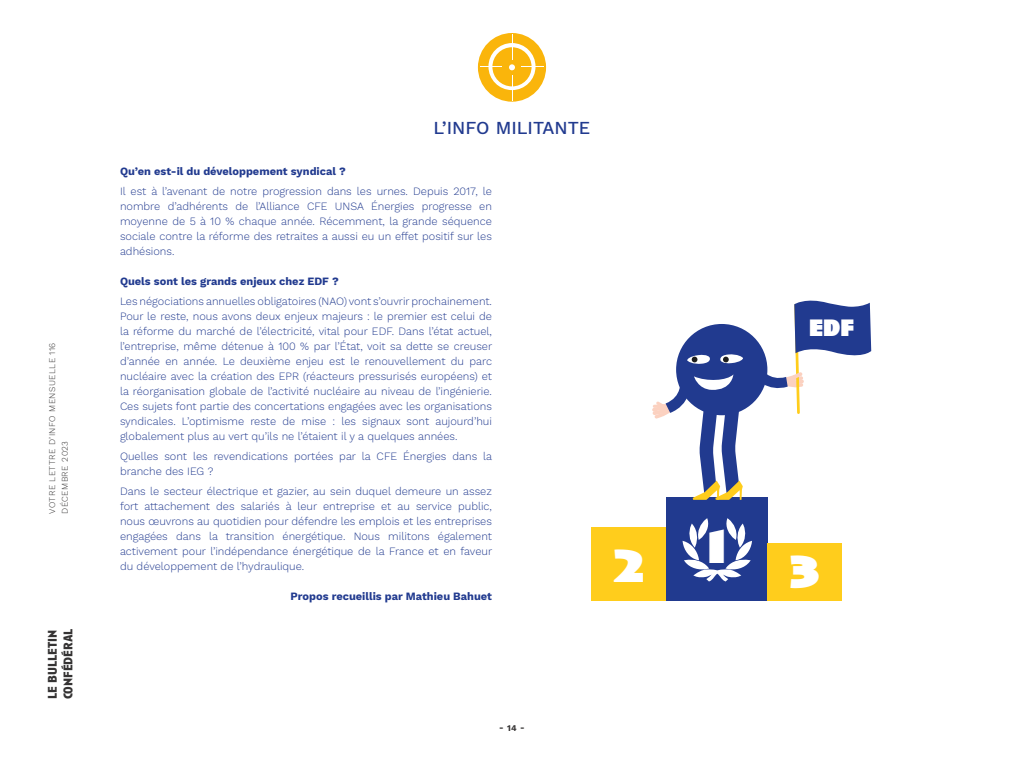
<style>
.page{position:relative;width:1024px;height:768px;background:#fff}
.page>*{position:absolute;margin:0;border:0;box-sizing:border-box;transform-origin:0 0}
.t1{font:900 47.9px "Anisette";color:#fff}
.t2{font:900 24.5px "Anisette";color:#fff}
.t3{font:500 18px "Work Sans";color:#213a8f}
.t4{font:700 13px/15.6px "Anisette Pro";color:#353333}
.t5{font:300 11px/15px "Work Sans";color:#213a8f;text-align:justify}
.t6{font:700 11px "Work Sans";color:#213a8f}
.t7{font:300 8.6px/12.7px "Work Sans";letter-spacing:.05em;color:#353333}
.t8{font:700 8.6px "Work Sans";color:#353333}
</style>
<div class="page">
<svg style="left:478px;top:33px;width:68px;height:69px"></svg>
<svg style="left:480px;top:34px;width:64px;height:66px"></svg>
<div style="left:666px;top:497px;width:102px;height:104px;background:#213a8f"></div>
<div style="left:591px;top:527px;width:74px;height:74px;background:#ffcd1c"></div>
<div style="left:767px;top:543px;width:75px;height:58px;background:#ffcd1c"></div>
<svg style="left:683px;top:518px;width:69px;height:63px"></svg>
<div style="left:676px;top:324px;width:91px;height:91px;background:#213a8f;border-radius:50%"></div>
<svg style="left:687px;top:354px;width:23px;height:10px"></svg>
<svg style="left:720px;top:354px;width:23px;height:10px"></svg>
<svg style="left:723px;top:356px;width:6px;height:7px"></svg>
<div style="left:692px;top:356px;width:6px;height:7px;background:#1e1e1e;border-radius:50%"></div>
<svg style="left:751px;top:300px;width:120px;height:114px"></svg>
<svg style="left:652px;top:374px;width:91px;height:126px"></svg>
<p class="t7" style="left:46px;top:514px;width:173px;rotate:-90deg">VOTRE LETTRE D’INFO MENSUELLE 116<br>DÉCEMBRE 2023</p>
<p class="t4" style="left:44px;top:699px;width:72px;rotate:-90deg">le bulletin confédéral</p>
<h3 class="t3" style="left:434px;top:117px;width:158px">L’INFO MILITANTE</h3>
<p class="t6" style="left:120px;top:165px;width:227px">Qu’en est-il du développement syndical ?</p>
<p class="t5" style="left:120px;top:184px;width:374px">Il est à l’avenant de notre progression dans les urnes. Depuis 2017, le nombre d’adhérents de l’Alliance CFE UNSA Énergies progresse en moyenne de 5 à 10 % chaque année. Récemment, la grande séquence sociale contre la réforme des retraites a aussi eu un effet positif sur les adhésions.</p>
<p class="t6" style="left:120px;top:275px;width:220px">Quels sont les grands enjeux chez EDF ?</p>
<p class="t5" style="left:120px;top:294px;width:374px">Les négociations annuelles obligatoires (NAO) vont s’ouvrir prochainement.<br>Pour le reste, nous avons deux enjeux majeurs : le premier est celui de la réforme du marché de l’électricité, vital pour EDF. Dans l’état actuel, l’entreprise, même détenue à 100 % par l’État, voit sa dette se creuser d’année en année. Le deuxième enjeu est le renouvellement du parc nucléaire avec la création des EPR (réacteurs pressurisés européens) et la réorganisation globale de l’activité nucléaire au niveau de l’ingénierie.<br>Ces sujets font partie des concertations engagées avec les organisations syndicales. L’optimisme reste de mise : les signaux sont aujourd’hui globalement plus au vert qu’ils ne l’étaient il y a quelques années.</p>
<p class="t5" style="left:120px;top:449px;width:374px">Quelles sont les revendications portées par la CFE Énergies dans la branche des IEG ?</p>
<p class="t5" style="left:120px;top:484px;width:374px">Dans le secteur électrique et gazier, au sein duquel demeure un assez fort attachement des salariés à leur entreprise et au service public, nous œuvrons au quotidien pour défendre les emplois et les entreprises engagées dans la transition énergétique. Nous militons également activement pour l’indépendance énergétique de la France et en faveur du développement de l’hydraulique.</p>
<p class="t6" style="left:291px;top:590px;width:203px">Propos recueillis par Mathieu Bahuet</p>
<h2 class="t2" style="left:809px;top:314px;width:47px">edf</h2>
<h1 class="t1" style="left:707px;top:520px;width:21px">1</h1>
<h1 class="t1" style="left:614px;top:539px;width:32px">2</h1>
<h1 class="t1" style="left:789px;top:545px;width:33px">3</h1>
<p class="t8" style="left:499px;top:723px;width:27px">- 14 -</p>
</div>
